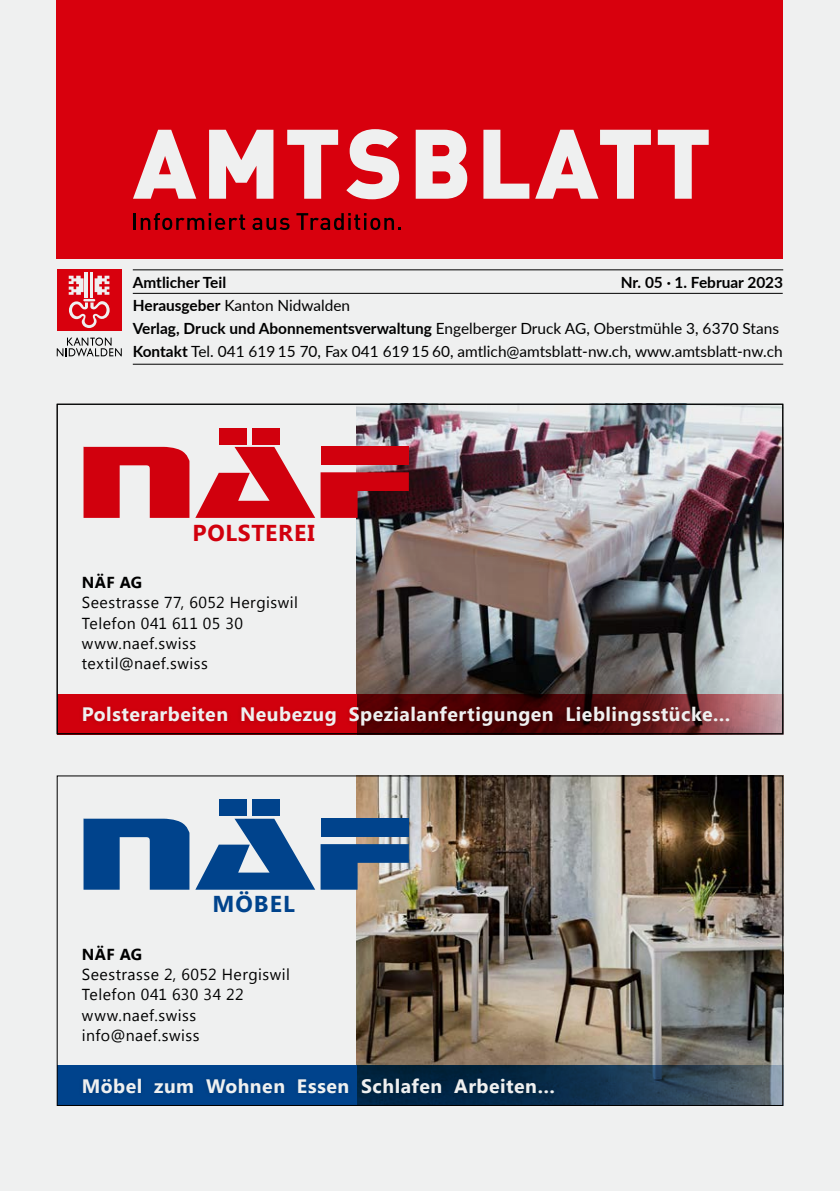
<style>
.page{position:relative;width:840px;height:1191px;background:#fff}
.page>*{position:absolute;margin:0;border:0;box-sizing:border-box;transform-origin:0 0}
.t1{font:700 35.4px "Segoe UI";letter-spacing:.02em;color:#000}
.t2{font:700 23px "Segoe UI";letter-spacing:.035em;color:#df000e}
.t3{font:700 23px "Segoe UI";letter-spacing:.045em;color:#004895}
.t4{font:700 19.4px "Segoe UI";letter-spacing:.025em;color:#fff}
.t5{font:15.8px/20.4px "Segoe UI";letter-spacing:.03em;color:#000}
.t6{font:15.4px "Lato";color:#000}
.Ausgabe{font:700 15.4px "Lato";color:#000}
.s1{font-weight:700}
</style>
<div class="page">
<img style="left:0;top:0;width:839px;height:1191px">
<p class="Ausgabe" style="left:133px;top:271px;width:95px">Amtlicher Teil</p>
<p class="t6" style="left:133px;top:294px;width:219px"><span class="s1">Herausgeber</span> Kanton Nidwalden</p>
<p class="t6" style="left:133px;top:317px;width:647px"><span class="s1">Verlag, Druck und Abonnementsverwaltung</span> Engelberger Druck AG, Oberstmühle 3, 6370 Stans</p>
<p class="t6" style="left:133px;top:340px;width:651px"><span class="s1">Kontakt</span> Tel. 041 619 15 70, Fax 041 619 15 60, amtlich@amtsblatt-nw.ch, www.amtsblatt-nw.ch</p>
<p class="Ausgabe" style="left:620px;top:271px;width:164px">Nr. 05 · 1. Februar 2023</p>
<p class="t1" style="left:57px;top:342px;width:266px">POLSTEREI_504</p>
<p class="t2" style="left:192px;top:516px;width:124px">POLSTEREI</p>
<p class="t5" style="left:82px;top:571px;width:217px"><span class="s1">NÄF AG<br></span>Seestrasse 77, 6052 Hergiswil<br>Telefon 041 611 05 30 www.naef.swiss textil@naef.swiss</p>
<p class="t4" style="left:82px;top:700px;width:650px">Polsterarbeiten Neubezug Spezialanfertigungen Lieblingsstücke…</p>
<p class="t3" style="left:212px;top:887px;width:84px">MÖBEL</p>
<p class="t5" style="left:82px;top:943px;width:209px"><span class="s1">NÄF AG<br></span>Seestrasse 2, 6052 Hergiswil<br>Telefon 041 630 34 22 www.naef.swiss info@naef.swiss</p>
<p class="t4" style="left:82px;top:1072px;width:474px">Möbel zum Wohnen Essen Schlafen Arbeiten…</p>
</div>
